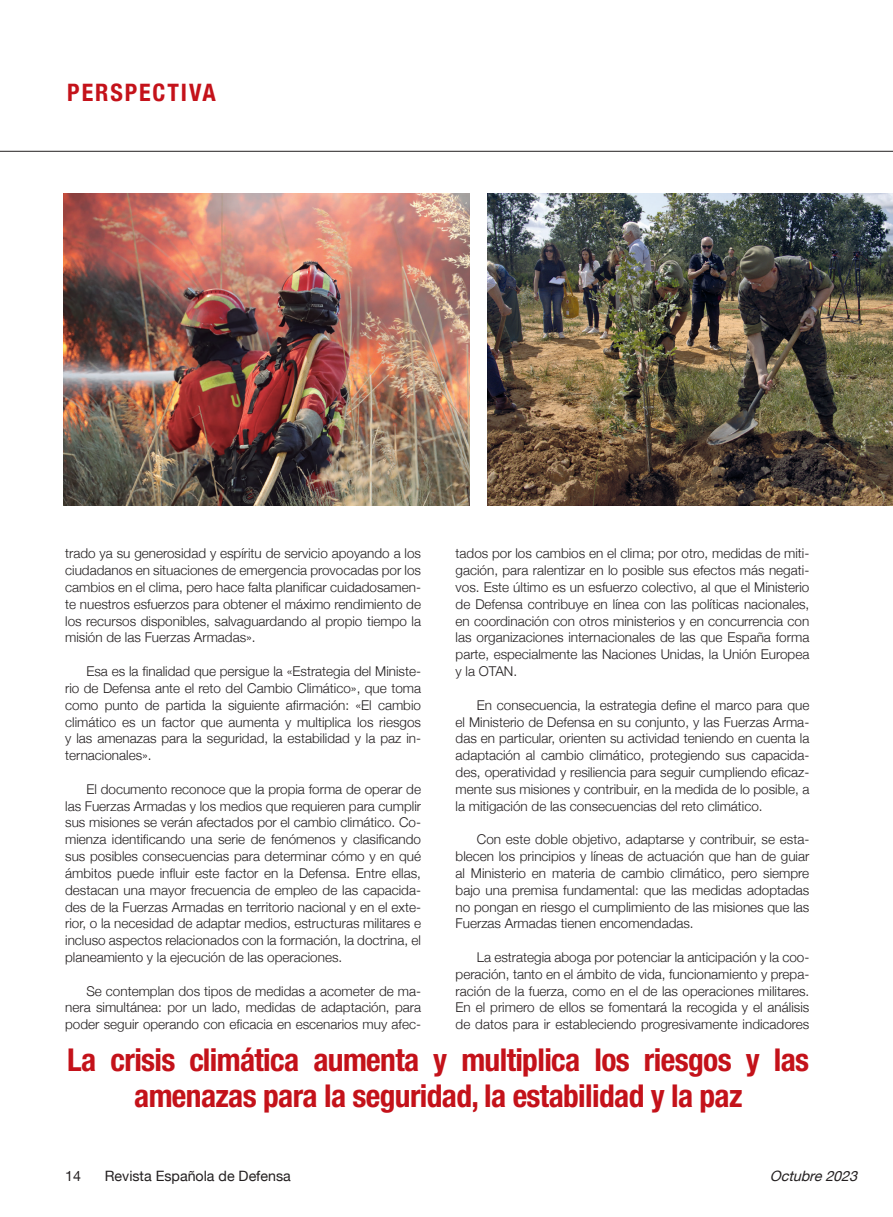
<style>
.page{position:relative;width:893px;height:1217px;background:#fff}
.page>*{position:absolute;margin:0;border:0;box-sizing:border-box;transform-origin:0 0}
.Coro-Sumario{font:700 condensed 31.5px/36px "Helvetica Neue";letter-spacing:-.02em;color:#c4121a;text-align:center}
.Título_B{font:700 condensed 24px "Helvetica Neue";letter-spacing:.08em;color:#c4121a}
.t1{font:14.25px "Helvetica Neue";color:#231f20}
.t2{font:italic 14.25px "Helvetica Neue";color:#231f20}
.Coro-Texto{font:300 13.5px/16.8px "Helvetica Neue";color:#231f20;text-align:justify}
</style>
<div class="page">
<hr style="left:0;top:151px;width:893px;height:1px;background:#231f20">
<img style="left:64px;top:193px;width:406px;height:312px">
<img style="left:487px;top:193px;width:406px;height:312px">
<p class="Título_B" style="left:67px;top:72px;width:150px">PERSPECTIVA</p>
<p class="Coro-Texto" style="left:65px;top:544px;width:357px">trado ya su generosidad y espíritu de servicio apoyando a los ciudadanos en situaciones de emergencia provocadas por los cambios en el clima, pero hace falta planificar cuidadosamen&shy;te nuestros esfuerzos para obtener el máximo rendimiento de los recursos disponibles, salvaguardando al propio tiempo la misión de las Fuerzas Armadas».</p>
<p class="Coro-Texto" style="left:65px;top:661px;width:357px;text-indent:21px">Esa es la finalidad que persigue la «Estrategia del Ministe&shy;rio de Defensa ante el reto del Cambio Climático», que toma como punto de partida la siguiente afirmación: «El cambio climático es un factor que aumenta y multiplica los riesgos y las amenazas para la seguridad, la estabilidad y la paz in&shy;ternacionales».</p>
<p class="Coro-Texto" style="left:65px;top:779px;width:357px;text-indent:21px">El documento reconoce que la propia forma de operar de las Fuerzas Armadas y los medios que requieren para cumplir sus misiones se verán afectados por el cambio climático. Co&shy;mienza identificando una serie de fenómenos y clasificando sus posibles consecuencias para determinar cómo y en qué ámbitos puede influir este factor en la Defensa. Entre ellas, destacan una mayor frecuencia de empleo de las capacida&shy;des de la Fuerzas Armadas en territorio nacional y en el exte&shy;rior, o la necesidad de adaptar medios, estructuras militares e incluso aspectos relacionados con la formación, la doctrina, el planeamiento y la ejecución de las operaciones.</p>
<p class="Coro-Texto" style="left:65px;top:981px;width:357px;text-indent:21px">Se contemplan dos tipos de medidas a acometer de ma&shy;nera simultánea: por un lado, medidas de adaptación, para poder seguir operando con eficacia en escenarios muy afec-</p>
<p class="Coro-Texto" style="left:456px;top:544px;width:355px">tados por los cambios en el clima; por otro, medidas de miti&shy;gación, para ralentizar en lo posible sus efectos más negati&shy;vos. Este último es un esfuerzo colectivo, al que el Ministerio de Defensa contribuye en línea con las políticas nacionales, en coordinación con otros ministerios y en concurrencia con las organizaciones internacionales de las que España forma parte, especialmente las Naciones Unidas, la Unión Europea y la OTAN.</p>
<p class="Coro-Texto" style="left:456px;top:695px;width:355px;text-indent:21px">En consecuencia, la estrategia define el marco para que el Ministerio de Defensa en su conjunto, y las Fuerzas Arma&shy;das en particular, orienten su actividad teniendo en cuenta la adaptación al cambio climático, protegiendo sus capacida&shy;des, operatividad y resiliencia para seguir cumpliendo eficaz&shy;mente sus misiones y contribuir, en la medida de lo posible, a la mitigación de las consecuencias del reto climático.</p>
<p class="Coro-Texto" style="left:456px;top:829px;width:355px;text-indent:21px">Con este doble objetivo, adaptarse y contribuir, se esta&shy;blecen los principios y líneas de actuación que han de guiar al Ministerio en materia de cambio climático, pero siempre bajo una premisa fundamental: que las medidas adoptadas no pongan en riesgo el cumplimiento de las misiones que las Fuerzas Armadas tienen encomendadas.</p>
<p class="Coro-Texto" style="left:456px;top:947px;width:355px;text-indent:21px">La estrategia aboga por potenciar la anticipación y la coo&shy;peración, tanto en el ámbito de vida, funcionamiento y prepa&shy;ración de la fuerza, como en el de las operaciones militares.<br>En el primero de ellos se fomentará la recogida y el análisis de datos para ir estableciendo progresivamente indicadores</p>
<p class="Coro-Sumario" style="left:67px;top:1040px;width:743px">La crisis climática aumenta y multiplica los riesgos y las amenazas para la seguridad, la estabilidad y la paz</p>
<p class="t1" style="left:65px;top:1165px;width:17px">14</p>
<p class="t1" style="left:105px;top:1165px;width:188px">Revista Española de Defensa</p>
<p class="t2" style="left:770px;top:1165px;width:94px">Octubre2023</p>
</div>
